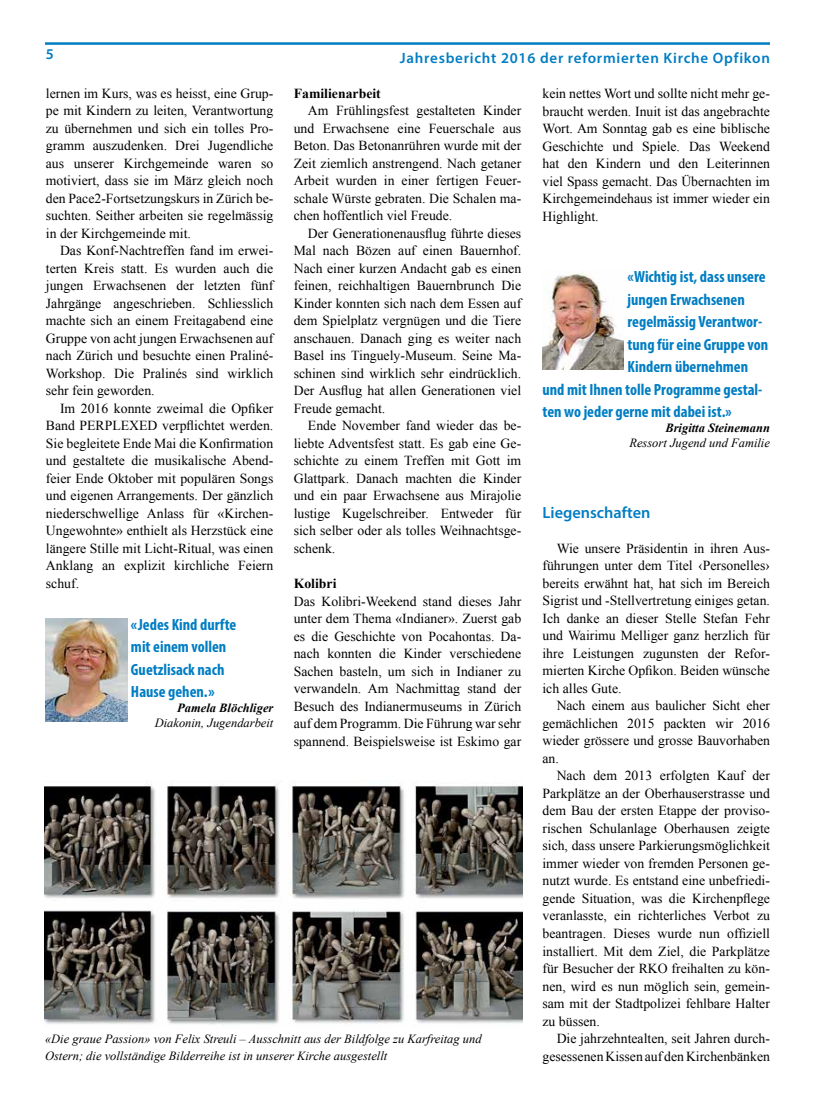
<style>
.page{position:relative;width:815px;height:1106px;background:#fff}
.page>*{position:absolute;margin:0;border:0;box-sizing:border-box;transform-origin:0 0}
.t1{font:700 condensed 16.25px/22.5px "Myriad Pro";color:#007dc3}
.t2{font:600 16.25px "Myriad Pro";color:#007dc3}
.t3{font:600 15px "Myriad Pro";letter-spacing:.05em;color:#007dc3}
.t4{font:13.75px/17.5px "Times New Roman";color:#000;text-align:justify}
.t5{font:700 13.75px "Times New Roman";color:#000}
.t6{font:italic 12.5px/17.5px "Times New Roman";color:#000}
.t7{font:italic 700 12.5px "Times New Roman";color:#000}
</style>
<div class="page">
<hr style="left:45px;top:42px;width:725px;height:3px;background:#007dc3">
<img style="left:46px;top:618px;width:81px;height:103px">
<img style="left:542px;top:273px;width:81px;height:96px">
<img style="left:45px;top:781px;width:478px;height:244px">
<p class="t3" style="left:46px;top:45px;width:10px">5</p>
<p class="t3" style="left:400px;top:48px;width:371px">Jahresbericht 2016 der reformierten Kirche Opfikon</p>
<p class="t4" style="left:46px;top:84px;width:229px">lernen im Kurs, was es heisst, eine Grup&shy;pe mit Kindern zu leiten, Verantwortung zu übernehmen und sich ein tolles Pro&shy;gramm auszudenken. Drei Jugendliche aus unserer Kirchgemeinde waren so motiviert, dass sie im März gleich noch den Pace2-Fortsetzungskurs in Zürich be&shy;suchten. Seither arbeiten sie regelmässig in der Kirchgemeinde mit.</p>
<p class="t4" style="left:46px;top:241px;width:229px;text-indent:14px">Das Konf-Nachtreffen fand im erwei&shy;terten Kreis statt. Es wurden auch die jungen Erwachsenen der letzten fünf Jahrgänge angeschrieben. Schliesslich machte sich an einem Freitagabend eine Gruppe von acht jungen Erwachsenen auf nach Zürich und besuchte einen Praliné-Workshop. Die Pralinés sind wirklich sehr fein geworden.</p>
<p class="t4" style="left:46px;top:399px;width:229px;text-indent:14px">Im 2016 konnte zweimal die Opfiker Band PERPLEXED verpflichtet werden.<br>Sie begleitete Ende Mai die Konfirmation und gestaltete die musikalische Abend&shy;feier Ende Oktober mit populären Songs und eigenen Arrangements. Der gänzlich niederschwellige Anlass für «Kirchen-Ungewohnte» enthielt als Herzstück eine längere Stille mit Licht-Ritual, was einen Anklang an explizit kirchliche Feiern schuf.</p>
<p class="t1" style="left:131px;top:613px;width:107px">«Jedes Kind durfte mit einem vollen<br>Guetzlisack nach<br>Hause gehen.»</p>
<p class="t7" style="left:177px;top:699px;width:98px">Pamela Blöchliger</p>
<p class="t6" style="left:155px;top:714px;width:120px">Diakonin, Jugendarbeit</p>
<p class="t5" style="left:294px;top:84px;width:89px">Familienarbeit</p>
<p class="t4" style="left:294px;top:102px;width:229px;text-indent:14px">Am Frühlingsfest gestalteten Kinder und Erwachsene eine Feuerschale aus Beton. Das Betonanrühren wurde mit der Zeit ziemlich anstrengend. Nach getaner Arbeit wurden in einer fertigen Feuer&shy;schale Würste gebraten. Die Schalen ma&shy;chen hoffentlich viel Freude.</p>
<p class="t4" style="left:294px;top:224px;width:229px;text-indent:14px">Der Generationenausflug führte dieses Mal nach Bözen auf einen Bauernhof.<br>Nach einer kurzen Andacht gab es einen feinen, reichhaltigen Bauernbrunch Die Kinder konnten sich nach dem Essen auf dem Spielplatz vergnügen und die Tiere anschauen. Danach ging es weiter nach Basel ins Tinguely-Museum. Seine Ma&shy;schinen sind wirklich sehr eindrücklich.<br>Der Ausflug hat allen Generationen viel Freude gemacht.</p>
<p class="t4" style="left:294px;top:417px;width:229px;text-indent:14px">Ende November fand wieder das be&shy;liebte Adventsfest statt. Es gab eine Ge&shy;schichte zu einem Treffen mit Gott im Glattpark. Danach machten die Kinder und ein paar Erwachsene aus Mirajolie lustige Kugelschreiber. Entweder für sich selber oder als tolles Weihnachtsge&shy;schenk.</p>
<p class="t5" style="left:294px;top:574px;width:44px">Kolibri</p>
<p class="t4" style="left:294px;top:592px;width:229px">Das Kolibri-Weekend stand dieses Jahr unter dem Thema «Indianer». Zuerst gab es die Geschichte von Pocahontas. Da&shy;nach konnten die Kinder verschiedene Sachen basteln, um sich in Indianer zu verwandeln. Am Nachmittag stand der Besuch des Indianermuseums in Zürich auf dem Programm. Die Führung war sehr spannend. Beispielsweise ist Eskimo gar</p>
<p class="t6" style="left:45px;top:1029px;width:438px">«Die graue Passion» von Felix Streuli – Ausschnitt aus der Bildfolge zu Karfreitag und<br>Ostern; die vollständige Bilderreihe ist in unserer Kirche ausgestellt</p>
<p class="t4" style="left:542px;top:84px;width:229px">kein nettes Wort und sollte nicht mehr ge&shy;braucht werden. Inuit ist das angebrachte Wort. Am Sonntag gab es eine biblische Geschichte und Spiele. Das Weekend hat den Kindern und den Leiterinnen viel Spass gemacht. Das Übernachten im Kirchgemeindehaus ist immer wieder ein Highlight.</p>
<p class="t1" style="left:628px;top:265px;width:140px">«Wichtig ist, dass unsere</p>
<p class="t1" style="left:628px;top:288px;width:119px">jungen Erwachsenen</p>
<p class="t1" style="left:628px;top:310px;width:136px">regelmässig Verantwor-</p>
<p class="t1" style="left:628px;top:333px;width:142px">tung für eine Gruppe von</p>
<p class="t1" style="left:628px;top:355px;width:122px">Kindern übernehmen</p>
<p class="t1" style="left:542px;top:378px;width:222px">und mit Ihnen tolle Programme gestal-</p>
<p class="t1" style="left:542px;top:400px;width:191px">ten wo jeder gerne mit dabei ist.»</p>
<p class="t7" style="left:665px;top:419px;width:106px">Brigitta Steinemann</p>
<p class="t6" style="left:629px;top:434px;width:142px">Ressort Jugend und Familie</p>
<p class="t2" style="left:542px;top:502px;width:109px">Liegenschaften</p>
<p class="t4" style="left:542px;top:539px;width:229px;text-indent:14px">Wie unsere Präsidentin in ihren Aus&shy;führungen unter dem Titel ‹Personelles› bereits erwähnt hat, hat sich im Bereich Sigrist und -Stellvertretung einiges getan.<br>Ich danke an dieser Stelle Stefan Fehr und Wairimu Melliger ganz herzlich für ihre Leistungen zugunsten der Refor&shy;mierten Kirche Opfikon. Beiden wünsche ich alles Gute.</p>
<p class="t4" style="left:542px;top:696px;width:229px;text-indent:14px">Nach einem aus baulicher Sicht eher gemächlichen 2015 packten wir 2016 wieder grössere und grosse Bauvorhaben an.</p>
<p class="t4" style="left:542px;top:766px;width:229px;text-indent:14px">Nach dem 2013 erfolgten Kauf der Parkplätze an der Oberhauserstrasse und dem Bau der ersten Etappe der proviso&shy;rischen Schulanlage Oberhausen zeigte sich, dass unsere Parkierungsmöglichkeit immer wieder von fremden Personen ge&shy;nutzt wurde. Es entstand eine unbefriedi&shy;gende Situation, was die Kirchenpflege veranlasste, ein richterliches Verbot zu beantragen. Dieses wurde nun offiziell installiert. Mit dem Ziel, die Parkplätze für Besucher der RKO freihalten zu kön&shy;nen, wird es nun möglich sein, gemein&shy;sam mit der Stadtpolizei fehlbare Halter zu büssen.</p>
<p class="t4" style="left:542px;top:1029px;width:229px;text-align:right">Die jahrzehntealten, seit Jahren durch&shy;gesessenen Kissen auf den Kirchenbänken</p>
</div>
